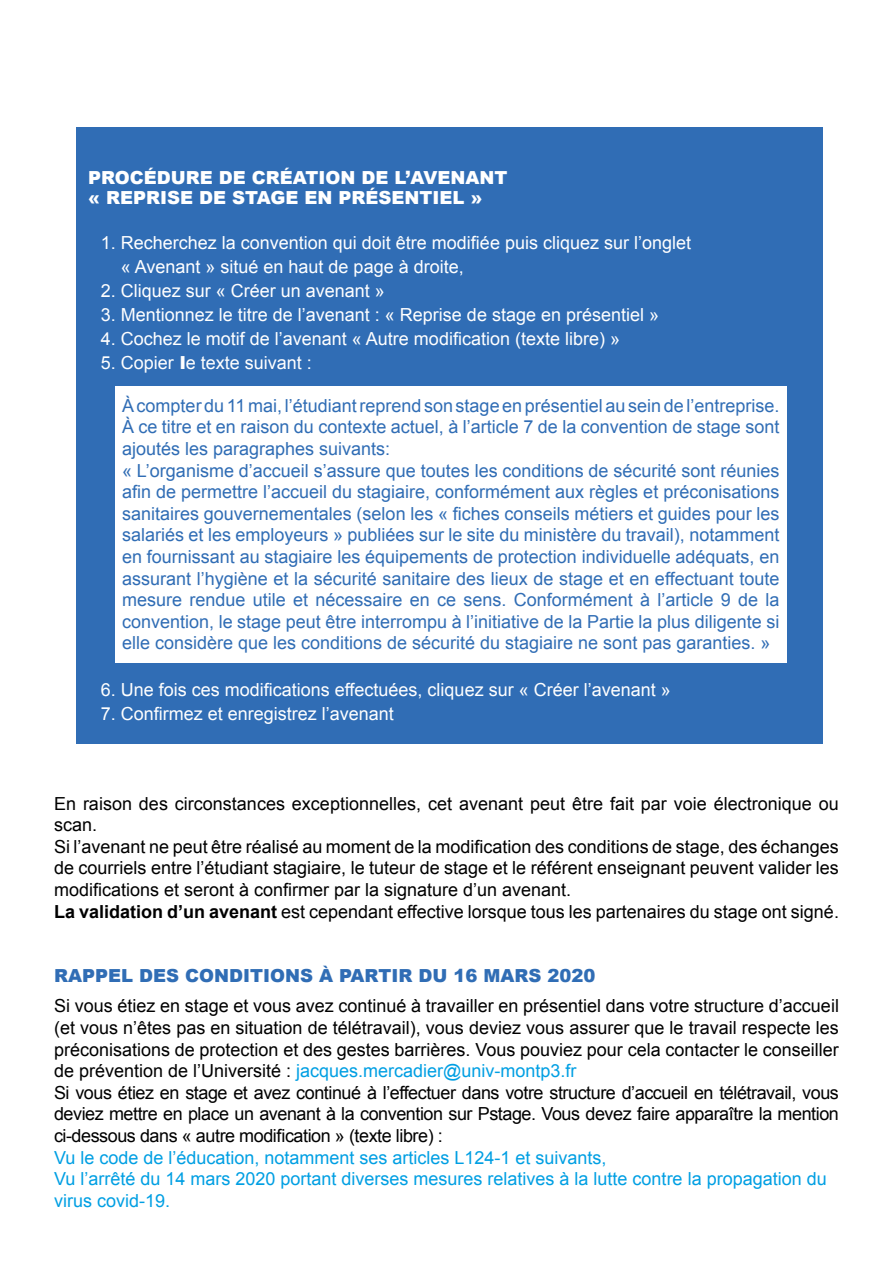
<style>
.page{position:relative;width:893px;height:1263px;background:#fff}
.page>*{position:absolute;margin:0;border:0;box-sizing:border-box;transform-origin:0 0}
.t1{font:18px/21.6px "Arial";color:#000}
.t2{font:18px/21.6px "Arial";color:#306db5}
.t3{font:18px/24px "Arial";color:#fff}
.t4{font:18px/21.6px "Arial";color:#009fe3}
.t5{font:900 18px/20.2px "Arial";color:#fff}
.t6{font:900 18px "Arial";color:#306db5}
.s1{font-weight:900}
.s2{font-weight:700}
.s3{color:#009fe3}
</style>
<div class="page">
<div style="left:77px;top:128px;width:746px;height:616px;background:#306db5"></div>
<div style="left:115px;top:386px;width:672px;height:276px;background:#fff"></div>
<p class="t5" style="left:88px;top:167px;width:421px">PROCÉDURE DE CRÉATION DE L’AVENANT « REPRISE DE STAGE EN PRÉSENTIEL »</p>
<p class="t3" style="left:121px;top:230px;width:572px;text-indent:-20px">1. Recherchez la convention qui doit être modifiée puis cliquez sur l’onglet « Avenant » situé en haut de page à droite,</p>
<p class="t3" style="left:101px;top:278px;width:286px">2. Cliquez sur « Créer un avenant »</p>
<p class="t3" style="left:101px;top:302px;width:560px">3. Mentionnez le titre de l’avenant : « Reprise de stage en présentiel »</p>
<p class="t3" style="left:101px;top:326px;width:521px">4. Cochez le motif de l’avenant « Autre modification (texte libre) »</p>
<p class="t3" style="left:101px;top:350px;width:213px">5. Copier <span class="s1">l</span>e texte suivant :</p>
<p class="t2" style="left:122px;top:395px;width:659px">À compter du 11 mai, l’étudiant reprend son stage en présentiel au sein de l’entreprise.<br>À ce titre et en raison du contexte actuel, à l’article 7 de la convention de stage sont ajoutés les paragraphes suivants:<br>« L’organisme d’accueil s’assure que toutes les conditions de sécurité sont réunies afin de permettre l’accueil du stagiaire, conformément aux règles et préconisations sanitaires gouvernementales (selon les « fiches conseils métiers et guides pour les salariés et les employeurs » publiées sur le site du ministère du travail), notamment en fournissant au stagiaire les équipements de protection individuelle adéquats, en assurant l’hygiène et la sécurité sanitaire des lieux de stage et en effectuant toute mesure rendue utile et nécessaire en ce sens. Conformément à l’article 9 de la convention, le stage peut être interrompu à l’initiative de la Partie la plus diligente si elle considère que les conditions de sécurité du stagiaire ne sont pas garanties. »</p>
<p class="t3" style="left:101px;top:678px;width:571px">6. Une fois ces modifications effectuées, cliquez sur « Créer l’avenant »</p>
<p class="t3" style="left:101px;top:702px;width:295px">7. Confirmez et enregistrez l’avenant</p>
<p class="t1" style="left:54px;top:793px;width:786px">En raison des circonstances exceptionnelles, cet avenant peut être fait par voie électronique ou scan.<br>Si l’avenant ne peut être réalisé au moment de la modification des conditions de stage, des échanges de courriels entre l’étudiant stagiaire, le tuteur de stage et le référent enseignant peuvent valider les modifications et seront à confirmer par la signature d’un avenant.<br><span class="s2">La validation d’un avenant</span> est cependant effective lorsque tous les partenaires du stage ont signé.</p>
<p class="t6" style="left:54px;top:962px;width:543px">RAPPEL DES CONDITIONS À PARTIR DU 16 MARS 2020</p>
<p class="t1" style="left:54px;top:995px;width:786px">Si vous étiez en stage et vous avez continué à travailler en présentiel dans votre structure d’accueil (et vous n’êtes pas en situation de télétravail), vous deviez vous assurer que le travail respecte les préconisations de protection et des gestes barrières. Vous pouviez pour cela contacter le conseiller de prévention de l’Université : <span class="s3">jacques.mercadier@univ-montp3.fr<br></span>Si vous étiez en stage et avez continué à l’effectuer dans votre structure d’accueil en télétravail, vous deviez mettre en place un avenant à la convention sur Pstage. Vous devez faire apparaître la mention ci-dessous dans « autre modification » (texte libre) :</p>
<p class="t4" style="left:54px;top:1147px;width:774px">Vu le code de l’éducation, notamment ses articles L124-1 et suivants,<br>Vu l’arrêté du 14 mars 2020 portant diverses mesures relatives à la lutte contre la propagation du virus covid-19.</p>
</div>
